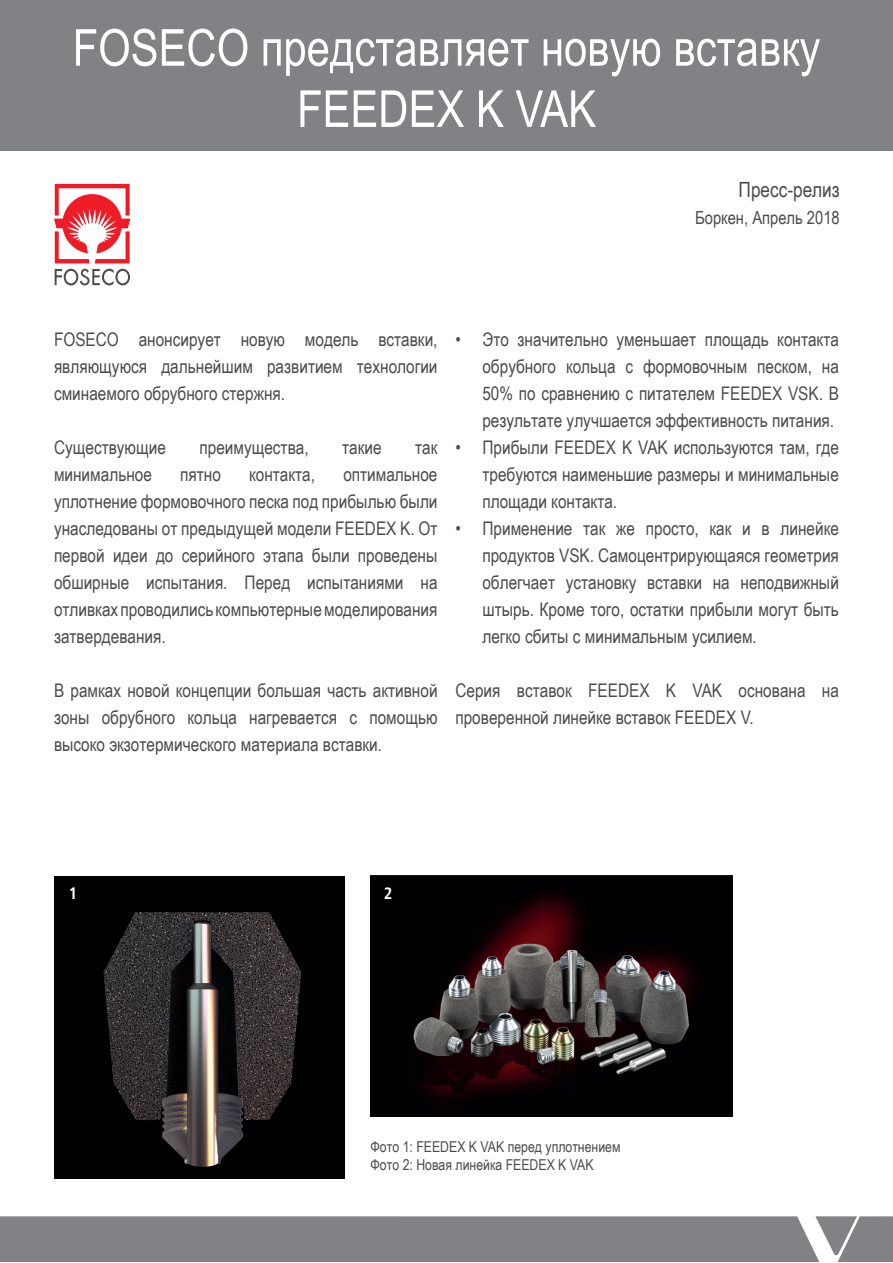
<style>
.page{position:relative;width:893px;height:1263px;background:#fff}
.page>*{position:absolute;margin:0;border:0;box-sizing:border-box;transform-origin:0 0}
.t1{font:51px/61.2px "Arial Narrow";color:#fff;text-align:center}
.t2{font:21px "Arial Narrow";color:#4b4c4d}
.t3{font:18.75px/27px "Arial Narrow";color:#4b4c4d;text-align:justify}
.t4{font:18px "Arial Narrow";color:#4b4c4d}
.t5{font:700 condensed 16.5px "Frutiger LT";color:#fff}
.t6{font:15px/18px "Arial Narrow";color:#4b4c4d}
</style>
<div class="page">
<div style="left:0;top:0;width:893px;height:151px;background:#808285"></div>
<img style="left:371px;top:875px;width:361px;height:241px">
<img style="left:54px;top:876px;width:290px;height:303px">
<div style="left:0;top:1216px;width:893px;height:46px;background:#808285"></div>
<svg style="left:55px;top:269px;width:75px;height:16px"></svg>
<svg style="left:54px;top:184px;width:76px;height:79px"></svg>
<h1 class="t1" style="left:73px;top:15px;width:749px">FOSECO представляет новую вставку<br>FEEDEX K VAK</h1>
<p class="t2" style="left:739px;top:174px;width:103px">Пресс-релиз</p>
<p class="t4" style="left:695px;top:204px;width:146px">Боркен, Апрель 2018</p>
<p class="t3" style="left:54px;top:326px;width:385px">FOSECO анонсирует новую модель вставки, являющуюся дальнейшим развитием технологии сминаемого обрубного стержня.</p>
<p class="t3" style="left:54px;top:434px;width:113px">Существующие</p>
<p class="t3" style="left:199px;top:434px;width:111px">преимущества,</p>
<p class="t3" style="left:342px;top:434px;width:41px">такие</p>
<p class="t3" style="left:415px;top:434px;width:24px">так</p>
<p class="t3" style="left:54px;top:461px;width:99px">минимальное</p>
<p class="t3" style="left:180px;top:461px;width:42px">пятно</p>
<p class="t3" style="left:249px;top:461px;width:67px">контакта,</p>
<p class="t3" style="left:54px;top:461px;width:385px;text-indent:289px">оптимальное уплотнение формовочного песка под прибылью были унаследованы от предыдущей модели FEEDEX K. От первой идеи до серийного этапа были проведены обширные испытания. Перед испытаниями на отливках проводились компьютерные моделирования затвердевания.</p>
<p class="t3" style="left:54px;top:677px;width:385px">В рамках новой концепции большая часть активной зоны обрубного кольца нагревается с помощью высоко экзотермического материала вставки.</p>
<p class="t3" style="left:482px;top:326px;width:358px;text-indent:-27px">• Это значительно уменьшает площадь контакта обрубного кольца с формовочным песком, на 50% по сравнению с питателем FEEDEX VSK. В результате улучшается эффективность питания.</p>
<p class="t3" style="left:482px;top:434px;width:358px;text-indent:-27px">• Прибыли FEEDEX K VAK используются там, где требуются наименьшие размеры и минимальные площади контакта.</p>
<p class="t3" style="left:482px;top:515px;width:358px;text-indent:-27px">• Применение так же просто, как и в линейке продуктов VSK. Самоцентрирующаяся геометрия облегчает установку вставки на неподвижный штырь. Кроме того, остатки прибыли могут быть легко сбиты с минимальным усилием.</p>
<p class="t3" style="left:455px;top:677px;width:385px">Серия вставок FEEDEX K VAK основана на проверенной линейке вставок FEEDEX V.</p>
<p class="t5" style="left:69px;top:883px;width:10px">1</p>
<p class="t5" style="left:384px;top:883px;width:10px">2</p>
<p class="t6" style="left:371px;top:1137px;width:251px">Фото 1: FEEDEX K VAK перед уплотнением<br>Фото 2: Новая линейка FEEDEX K VAK</p>
</div>
